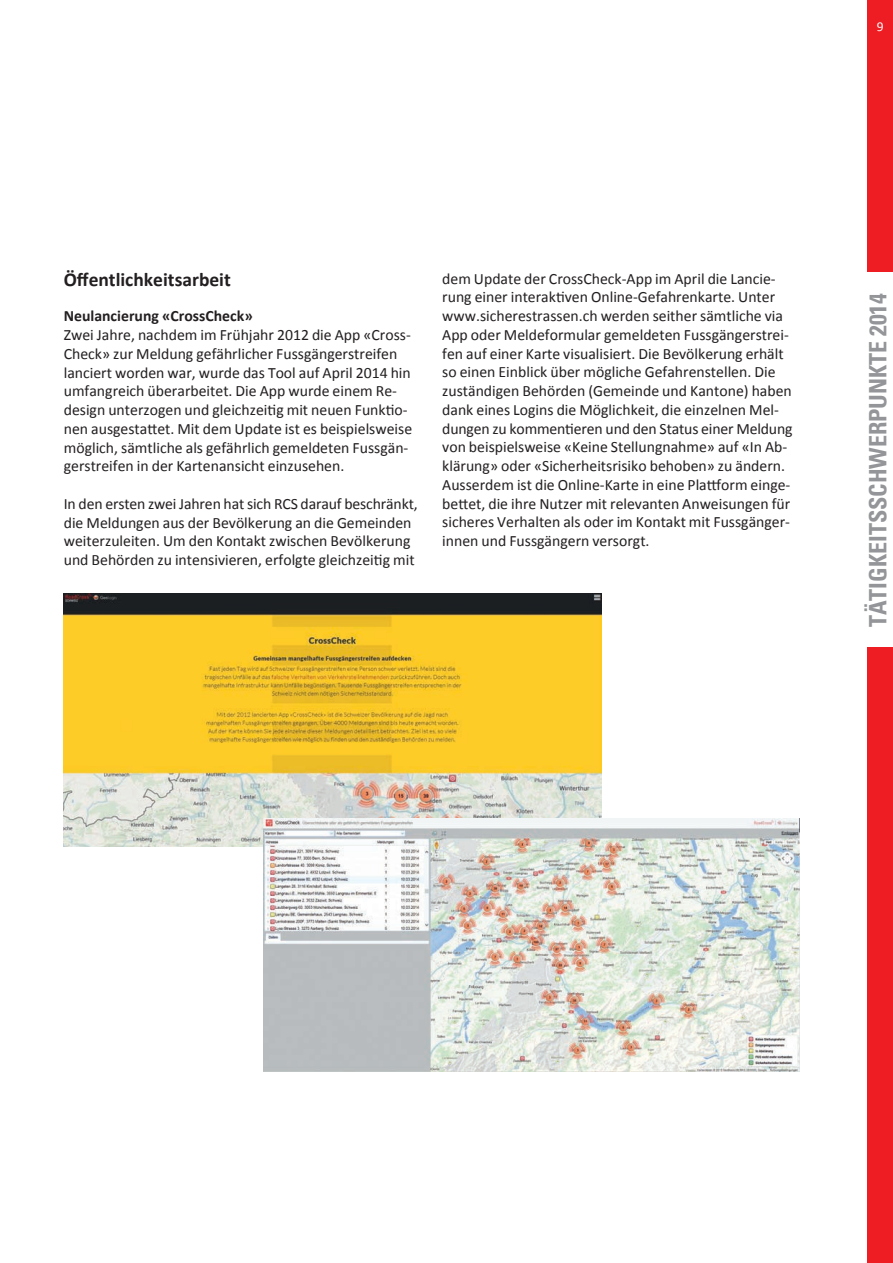
<style>
.page{position:relative;width:893px;height:1263px;background:#fff}
.page>*{position:absolute;margin:0;border:0;box-sizing:border-box;transform-origin:0 0}
.t1{font:700 condensed 24px "Univers";color:#939598}
.t2{font:700 19.5px "Calibri";color:#231f20}
.t3{font:15.75px/18.8px "Calibri";color:#231f20}
.t4{font:700 15.75px "Calibri";color:#231f20}
.t5{font:13.5px "Calibri";color:#fff}
</style>
<div class="page">
<div style="left:867px;top:0;width:26px;height:272px;background:#ee1d23"></div>
<div style="left:867px;top:648px;width:26px;height:615px;background:#ee1d23"></div>
<img style="left:64px;top:593px;width:538px;height:254px">
<img style="left:264px;top:818px;width:535px;height:253px">
<p class="t5" style="left:877px;top:19px;width:8px">9</p>
<p class="t2" style="left:64px;top:268px;width:169px">Öffentlichkeitsarbeit</p>
<p class="t4" style="left:64px;top:306px;width:191px">Neulancierung «CrossCheck»</p>
<p class="t3" style="left:64px;top:325px;width:350px">Zwei Jahre, nachdem im Frühjahr 2012 die App «Cross-Check» zur Meldung gefährlicher Fussgängerstreifen lanciert worden war, wurde das Tool auf April 2014 hin umfangreich überarbeitet. Die App wurde einem Re&shy;design unterzogen und gleichzeitig mit neuen Funktio&shy;nen ausgestattet. Mit dem Update ist es beispielsweise möglich, sämtliche als gefährlich gemeldeten Fussgän&shy;gerstreifen in der Kartenansicht einzusehen.</p>
<p class="t3" style="left:64px;top:493px;width:355px">In den ersten zwei Jahren hat sich RCS darauf beschränkt, die Meldungen aus der Bevölkerung an die Gemeinden weiterzuleiten. Um den Kontakt zwischen Bevölkerung und Behörden zu intensivieren, erfolgte gleichzeitig mit</p>
<p class="t3" style="left:442px;top:268px;width:352px">dem Update der CrossCheck-App im April die Lancie&shy;rung einer interaktiven Online-Gefahrenkarte. Unter www.sicherestrassen.ch werden seither sämtliche via App oder Meldeformular gemeldeten Fussgängerstrei&shy;fen auf einer Karte visualisiert. Die Bevölkerung erhält so einen Einblick über mögliche Gefahrenstellen. Die zuständigen Behörden (Gemeinde und Kantone) haben dank eines Logins die Möglichkeit, die einzelnen Mel&shy;dungen zu kommentieren und den Status einer Meldung von beispielsweise «Keine Stellungnahme» auf «In Ab&shy;klärung» oder «Sicherheitsrisiko behoben» zu ändern.<br>Ausserdem ist die Online-Karte in eine Plattform einge&shy;bettet, die ihre Nutzer mit relevanten Anweisungen für sicheres Verhalten als oder im Kontakt mit Fussgänger&shy;innen und Fussgängern versorgt.</p>
<h1 class="t1" style="left:863px;top:627px;width:335px;rotate:-90deg">tätigkeitsschwerpunkte 2014</h1>
</div>
